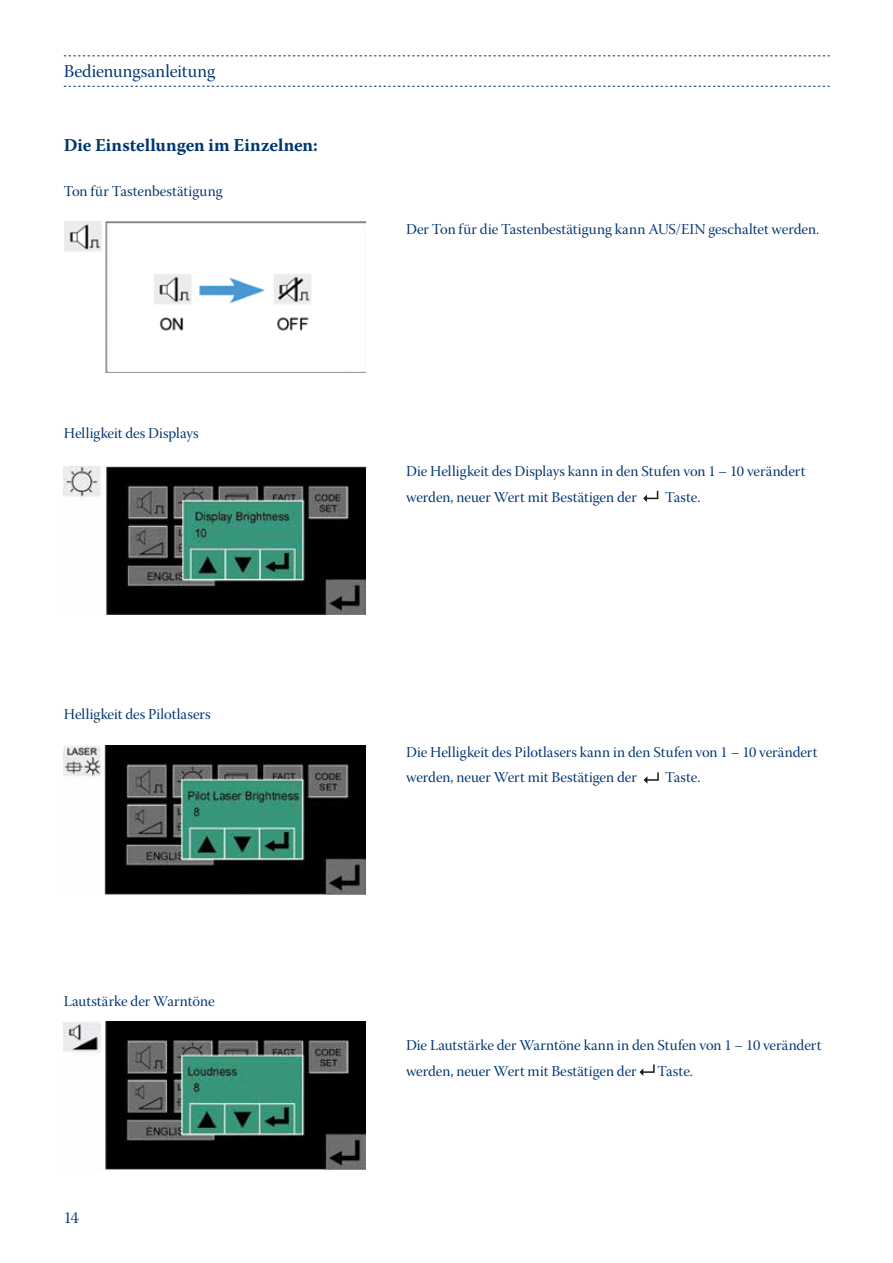
<style>
.page{position:relative;width:893px;height:1263px;background:#fff}
.page>*{position:absolute;margin:0;border:0;box-sizing:border-box;transform-origin:0 0}
.t1{font:700 18px "Warnock Pro";color:#003571}
.t2{font:18px "Warnock Pro Subh";color:#003571}
.t3{font:16.5px "Warnock Pro Subh";color:#003571}
.t4{font:15px/25.5px "Warnock Pro Subh";letter-spacing:-.005em;color:#003571}
</style>
<div class="page">
<svg style="left:64px;top:56px;width:766px;height:1px"></svg>
<svg style="left:64px;top:86px;width:766px;height:1px"></svg>
<svg style="left:643px;top:491px;width:15px;height:11px"></svg>
<svg style="left:644px;top:772px;width:15px;height:12px"></svg>
<svg style="left:639px;top:1064px;width:16px;height:12px"></svg>
<img style="left:65px;top:222px;width:301px;height:151px">
<img style="left:64px;top:466px;width:302px;height:148px">
<img style="left:64px;top:746px;width:301px;height:148px">
<img style="left:64px;top:1021px;width:301px;height:148px">
<p class="t2" style="left:64px;top:61px;width:153px">Bedienungsanleitung</p>
<p class="t1" style="left:64px;top:134px;width:256px">Die Einstellungen im Einzelnen:</p>
<p class="t4" style="left:64px;top:180px;width:160px">Ton für Tastenbestätigung</p>
<p class="t4" style="left:64px;top:422px;width:136px">Helligkeit des Displays</p>
<p class="t4" style="left:64px;top:703px;width:148px">Helligkeit des Pilotlasers</p>
<p class="t4" style="left:64px;top:990px;width:152px">Lautstärke der Warntöne</p>
<p class="t3" style="left:64px;top:1208px;width:17px">14</p>
<p class="t4" style="left:406px;top:218px;width:415px">Der Ton für die Tastenbestätigung kann AUS/EIN geschaltet werden.</p>
<p class="t4" style="left:406px;top:460px;width:401px">Die Helligkeit des Displays kann in den Stufen von 1 – 10 verändert werden, neuer Wert mit Bestätigen der</p>
<p class="t4" style="left:665px;top:486px;width:37px">Taste.</p>
<p class="t4" style="left:406px;top:741px;width:413px">Die Helligkeit des Pilotlasers kann in den Stufen von 1 – 10 verändert werden, neuer Wert mit Bestätigen der</p>
<p class="t4" style="left:665px;top:767px;width:37px">Taste.</p>
<p class="t4" style="left:406px;top:1034px;width:417px">Die Lautstärke der Warntöne kann in den Stufen von 1 – 10 verändert werden, neuer Wert mit Bestätigen der</p>
<p class="t4" style="left:657px;top:1060px;width:37px">Taste.</p>
</div>
